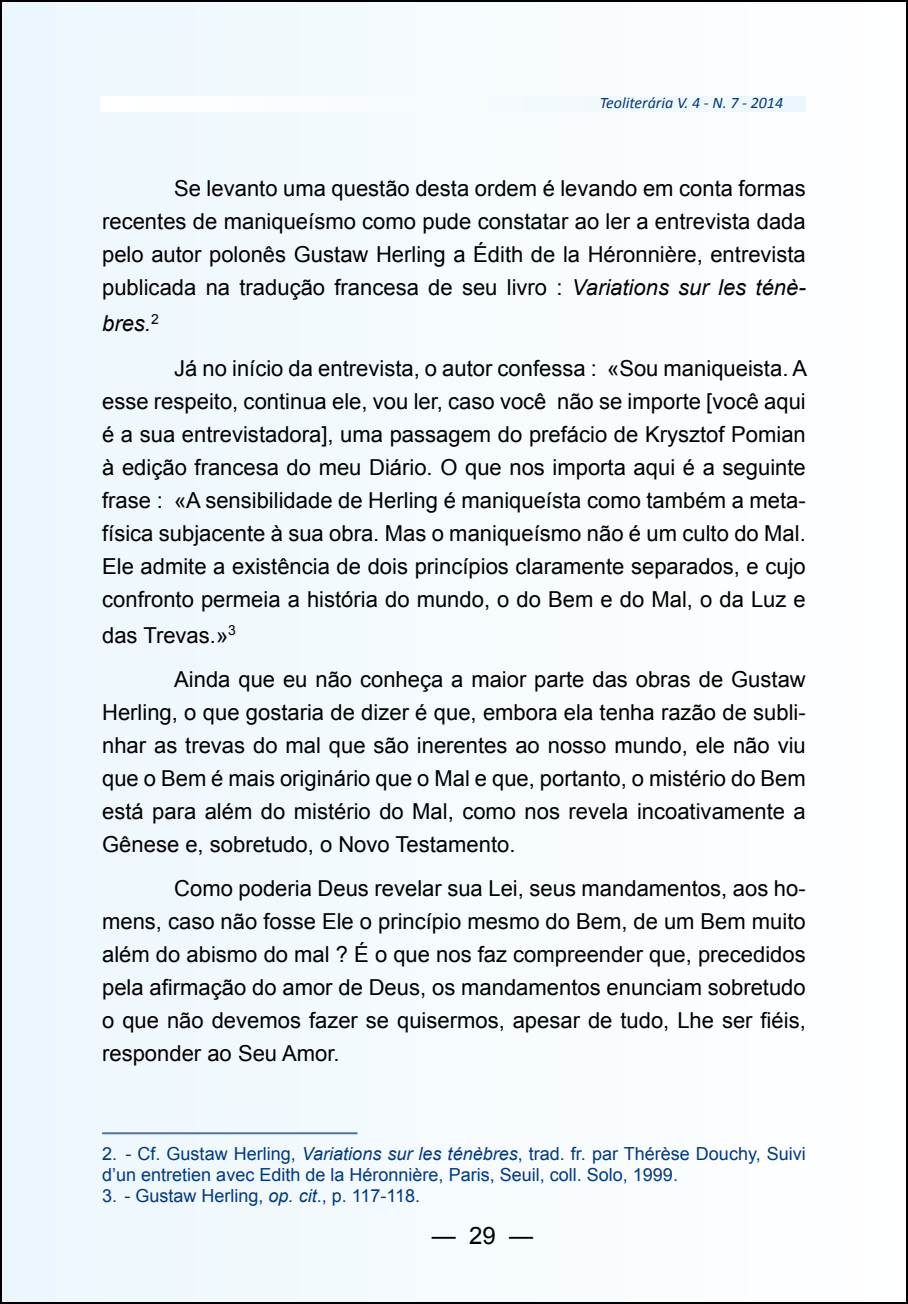
<style>
.page{position:relative;width:908px;height:1304px;background:#fff}
.page>*{position:absolute;margin:0;border:0;box-sizing:border-box;transform-origin:0 0}
.t1{font:24px "Arial";color:#000}
.t2{font:22px/33px "Arial";color:#000;text-align:justify}
.t3{font:italic 22px "Arial";color:#000}
.t4{font:18px/21px "Arial";color:#003882}
.t5{font:italic 16px "Calibri";color:#003882}
.s1{font-style:italic}
</style>
<div class="page">
<div style="left:1px;top:1px;width:905px;height:1302px;background:#f5fbfe"></div>
<hr style="left:102px;top:1132px;width:255px;height:2px;background:#4d74a8">
<p class="t5" style="left:599px;top:93px;width:185px">Teoliterária V. 4 - N. 7 - 2014</p>
<p class="t2" style="left:102px;top:172px;width:705px;text-indent:72px">Se levanto uma questão desta ordem é levando em conta formas recentes de maniqueísmo como pude constatar ao ler a entrevista dada pelo autor polonês Gustaw Herling a Édith de la Héronnière, entrevista publicada na tradução francesa de seu livro : <span class="s1">Variations sur les ténè-</span></p>
<p class="t3" style="left:102px;top:309px;width:58px">bres.<sup>2</sup></p>
<p class="t2" style="left:102px;top:352px;width:706px;text-indent:72px">Já no início da entrevista, o autor confessa : «Sou maniqueista. A esse respeito, continua ele, vou ler, caso você não se importe [você aqui é a sua entrevistadora], uma passagem do prefácio de Krysztof Pomian à edição francesa do meu Diário. O que nos importa aqui é a seguinte frase : «A sensibilidade de Herling é maniqueísta como também a meta&shy;física subjacente à sua obra. Mas o maniqueísmo não é um culto do Mal.<br>Ele admite a existência de dois princípios claramente separados, e cujo confronto permeia a história do mundo, o do Bem e do Mal, o da Luz e</p>
<p class="t2" style="left:174px;top:613px;width:632px;line-height:44.4px;text-indent:-72px">das Trevas.»<sup>3<br></sup>Ainda que eu não conheça a maior parte das obras de Gustaw</p>
<p class="t2" style="left:102px;top:696px;width:705px">Herling, o que gostaria de dizer é que, embora ela tenha razão de subli&shy;nhar as trevas do mal que são inerentes ao nosso mundo, ele não viu que o Bem é mais originário que o Mal e que, portanto, o mistério do Bem está para além do mistério do Mal, como nos revela incoativamente a Gênese e, sobretudo, o Novo Testamento.</p>
<p class="t2" style="left:102px;top:872px;width:705px;text-indent:72px">Como poderia Deus revelar sua Lei, seus mandamentos, aos ho&shy;mens, caso não fosse Ele o princípio mesmo do Bem, de um Bem muito além do abismo do mal ? É o que nos faz compreender que, precedidos pela afirmação do amor de Deus, os mandamentos enunciam sobretudo o que não devemos fazer se quisermos, apesar de tudo, Lhe ser fiéis, responder ao Seu Amor.</p>
<p class="t4" style="left:102px;top:1143px;width:704px">2. - Cf. Gustaw Herling, <span class="s1">Variations sur les ténèbres</span>, trad. fr. par Thérèse Douchy, Suivi d’un entretien avec Edith de la Héronnière, Paris, Seuil, coll. Solo, 1999.</p>
<p class="t4" style="left:102px;top:1185px;width:319px">3. - Gustaw Herling, <span class="s1">op. cit</span>., p. 117-118.</p>
<p class="t1" style="left:431px;top:1219px;width:103px">— 29 —</p>
</div>
